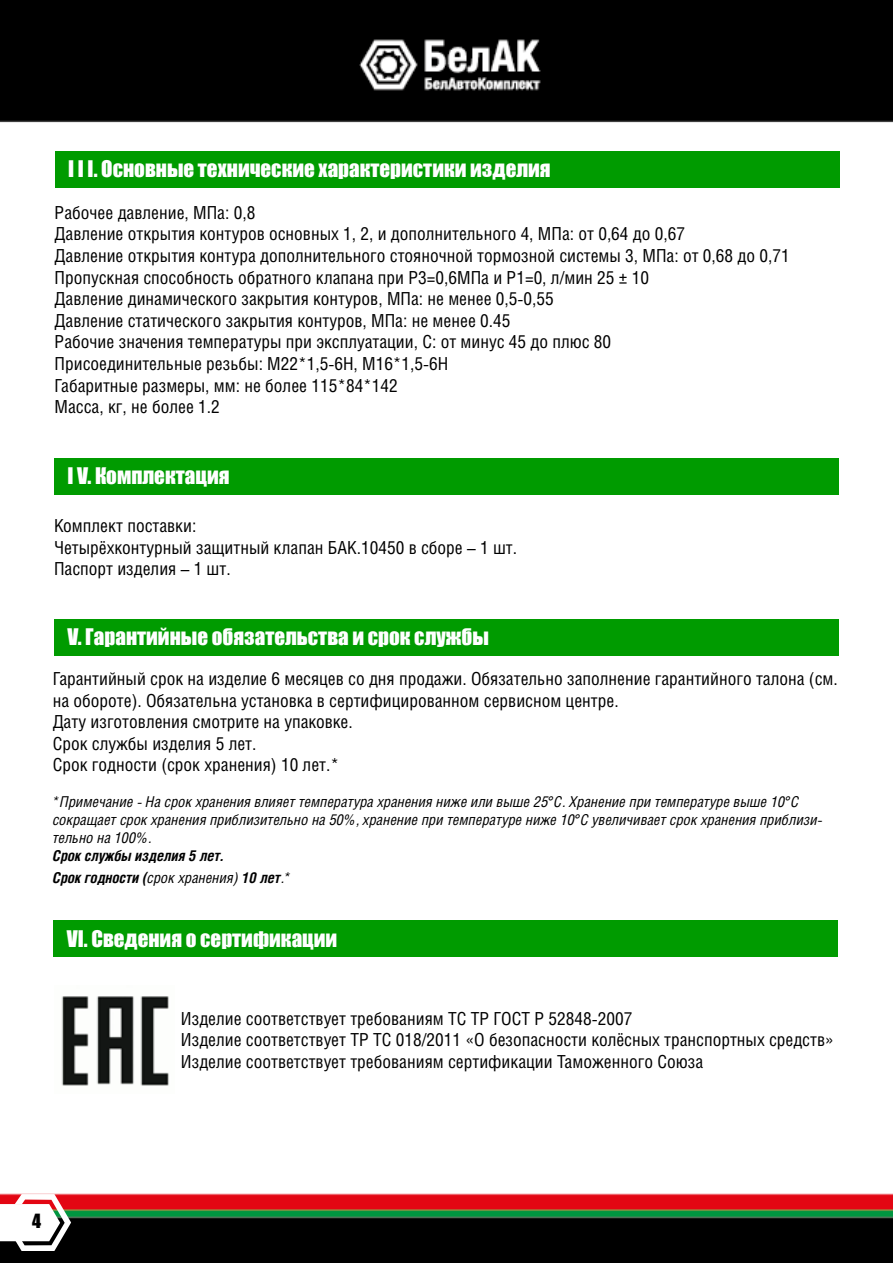
<style>
.page{position:relative;width:893px;height:1263px;background:#fff}
.page>*{position:absolute;margin:0;border:0;box-sizing:border-box;transform-origin:0 0}
.t1{font:21px "Impact";color:#fff}
.t2{font:18px/21.6px "Helios Cond C";color:#000}
.t3{font:18px "Impact";color:#000}
.t4{font:italic 15px/18px "Helios Cond C";color:#000}
.t5{font:italic 700 15px/21.6px "Helios Cond C";color:#000}
.s1{font-weight:400}
</style>
<div class="page">
<img style="left:0;top:0;width:893px;height:1263px">
<svg style="left:0;top:1194px;width:71px;height:57px"></svg>
<div style="left:55px;top:151px;width:785px;height:36px;background:#009b00"></div>
<div style="left:54px;top:458px;width:785px;height:36px;background:#009b00"></div>
<div style="left:54px;top:619px;width:785px;height:36px;background:#009b00"></div>
<div style="left:53px;top:921px;width:785px;height:36px;background:#009b00"></div>
<img style="left:54px;top:986px;width:121px;height:107px">
<p class="t1" style="left:68px;top:152px;width:484px">I I I. Основные технические характеристики изделия</p>
<p class="t2" style="left:55px;top:201px;width:736px">Рабочее давление, МПа: 0,8<br>Давление открытия контуров основных 1, 2, и дополнительного 4, МПа: от 0,64 до 0,67<br>Давление открытия контура дополнительного стояночной тормозной системы 3, МПа: от 0,68 до 0,71<br>Пропускная способность обратного клапана при Р3=0,6МПа и Р1=0, л/мин 25 ± 10<br>Давление динамического закрытия контуров, МПа: не менее 0,5-0,55<br>Давление статического закрытия контуров, МПа: не менее 0.45<br>Рабочие значения температуры при эксплуатации, С: от минус 45 до плюс 80<br>Присоединительные резьбы: М22*1,5-6Н, М16*1,5-6Н<br>Габаритные размеры, мм: не более 115*84*142<br>Масса, кг, не более 1.2</p>
<p class="t1" style="left:68px;top:459px;width:163px">I V. Комплектация</p>
<p class="t2" style="left:54px;top:515px;width:465px">Комплект поставки:<br>Четырёхконтурный защитный клапан БАК.10450 в сборе – 1 шт.<br>Паспорт изделия – 1 шт.</p>
<p class="t1" style="left:68px;top:620px;width:423px">V. Гарантийные обязательства и срок службы</p>
<p class="t2" style="left:53px;top:667px;width:786px">Гарантийный срок на изделие 6 месяцев со дня продажи. Обязательно заполнение гарантийного талона (см. на обороте). Обязательна установка в сертифицированном сервисном центре.<br>Дату изготовления смотрите на упаковке.<br>Срок службы изделия 5 лет.<br>Срок годности (срок хранения) 10 лет.*</p>
<p class="t4" style="left:53px;top:793px;width:771px">*Примечание - На срок хранения влияет температура хранения ниже или выше 25°С. Хранение при температуре выше 10°С сокращает срок хранения приблизительно на 50%, хранение при температуре ниже 10°С увеличивает срок хранения приблизи&shy;тельно на 100%.</p>
<p class="t5" style="left:53px;top:845px;width:240px">Срок службы изделия 5 лет.<br>Срок годности (<span class="s1">срок хранения)</span> 10 лет<span class="s1">.*</span></p>
<p class="t1" style="left:67px;top:922px;width:272px">VI. Сведения о сертификации</p>
<p class="t2" style="left:181px;top:1007px;width:654px">Изделие соответствует требованиям ТС ТР ГОСТ Р 52848-2007<br>Изделие соответствует ТР ТС 018/2011 «О безопасности колёсных транспортных средств»<br>Изделие соответствует требованиям сертификации Таможенного Союза</p>
<p class="t3" style="left:32px;top:1206px;width:10px">4</p>
</div>
